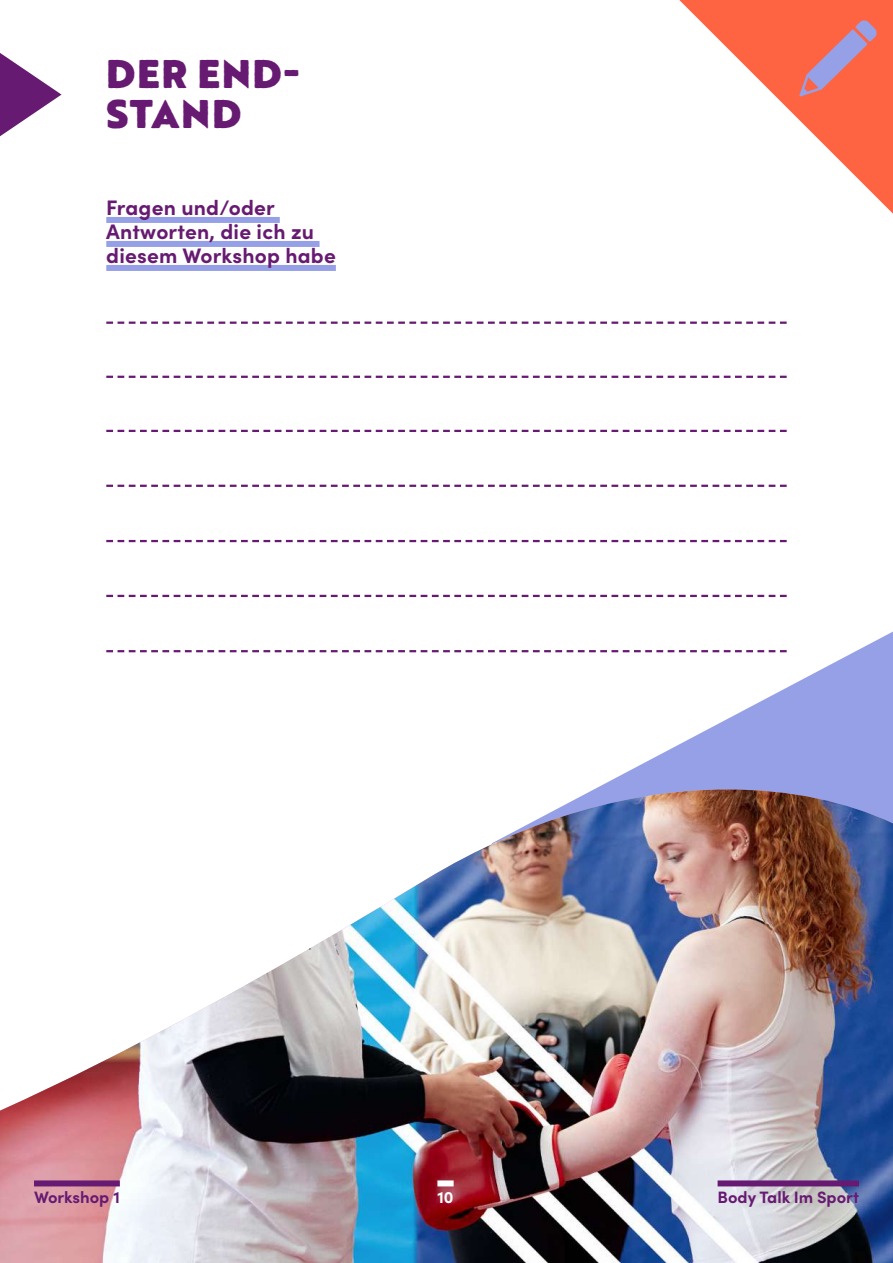
<style>
.page{position:relative;width:893px;height:1263px;background:#fff}
.page>*{position:absolute;margin:0;border:0;box-sizing:border-box;transform-origin:0 0}
.t1{font:900 39px/40.5px "Brother 1816 Printed";letter-spacing:.04em;color:#671a71}
.t2{font:700 21px/24px "Sofia Pro";letter-spacing:.01em;color:#671a71}
.t3{font:700 16.5px "Sofia Pro";color:#671a71}
.t4{font:700 16.5px "Sofia Pro";color:#fff}
</style>
<div class="page">
<svg style="left:492px;top:631px;width:401px;height:122px"></svg>
<img style="left:0;top:753px;width:893px;height:510px">
<img style="left:0;top:789px;width:893px;height:322px">
<svg style="left:0;top:53px;width:62px;height:83px"></svg>
<svg style="left:106px;top:322px;width:681px;height:2px"></svg>
<svg style="left:106px;top:376px;width:681px;height:2px"></svg>
<svg style="left:106px;top:430px;width:681px;height:2px"></svg>
<svg style="left:106px;top:485px;width:681px;height:2px"></svg>
<svg style="left:106px;top:595px;width:681px;height:2px"></svg>
<svg style="left:106px;top:540px;width:681px;height:2px"></svg>
<svg style="left:106px;top:650px;width:681px;height:2px"></svg>
<div style="left:437px;top:1180px;width:17px;height:6px;background:#fff"></div>
<div style="left:34px;top:1180px;width:86px;height:6px;background:#671a71"></div>
<div style="left:718px;top:1180px;width:141px;height:6px;background:#671a71"></div>
<svg style="left:679px;top:0;width:214px;height:214px"></svg>
<svg style="left:799px;top:20px;width:78px;height:76px;background:#df7571"></svg>
<div style="left:106px;top:217px;width:174px;height:6px;background:#96a0e6"></div>
<div style="left:106px;top:241px;width:214px;height:6px;background:#96a0e6"></div>
<div style="left:106px;top:265px;width:230px;height:6px;background:#96a0e6"></div>
<h1 class="t1" style="left:106px;top:52px;width:195px">DER END-<br>STAND</h1>
<p class="t2" style="left:106px;top:194px;width:231px">Fragen und/oder<br>Antworten, die ich zu diesem Workshop habe</p>
<p class="t3" style="left:34px;top:1185px;width:87px">Workshop 1</p>
<p class="t4" style="left:437px;top:1185px;width:18px">10</p>
<p class="t3" style="left:718px;top:1185px;width:143px">Body Talk Im Sport</p>
</div>
